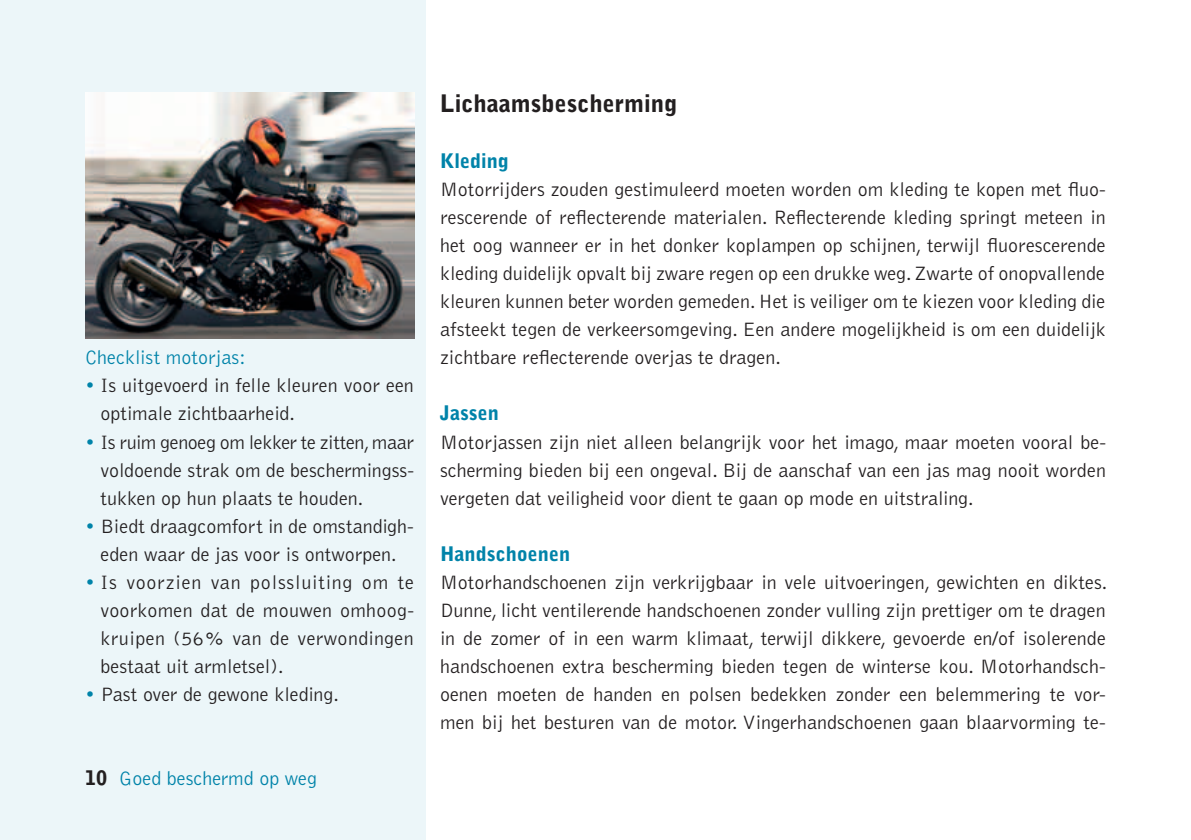
<style>
.page{position:relative;width:1191px;height:840px;background:#fff}
.page>*{position:absolute;margin:0;border:0;box-sizing:border-box;transform-origin:0 0}
.t1{font:900 24px "Bell Gothic Std";color:#231f20}
.t2{font:300 20px/28px "Bell Gothic Std";color:#231f20;text-align:justify}
.t3{font:300 20px "Bell Gothic Std";color:#0083a9}
.t4{font:900 20px "Bell Gothic Std";color:#0083a9}
.s1{color:#0083a9}
.s2{font-weight:900;color:#231f20}
</style>
<div class="page">
<div style="left:0;top:0;width:425px;height:839px;background:#ecf6f9"></div>
<img style="left:85px;top:92px;width:329px;height:246px">
<p class="t3" style="left:85px;top:347px;width:162px">Checklist motorjas:</p>
<p class="t2" style="left:101px;top:372px;width:315px;text-indent:-16px"><span class="s1">•</span> Is uitgevoerd in felle kleuren voor een optimale zichtbaarheid.</p>
<p class="t2" style="left:101px;top:428px;width:315px;text-indent:-16px"><span class="s1">•</span> Is ruim genoeg om lekker te zitten, maar voldoende strak om de beschermingss&shy;tukken op hun plaats te houden.</p>
<p class="t2" style="left:85px;top:512px;width:330px;text-align:center"><span class="s1">•</span> Biedt draagcomfort in de omstandigh&shy;eden waar de jas voor is ontworpen.</p>
<p class="t2" style="left:101px;top:568px;width:315px;text-indent:-16px"><span class="s1">•</span> Is voorzien van polssluiting om te voorkomen dat de mouwen omhoog&shy;kruipen (56% van de verwondingen bestaat uit armletsel).</p>
<p class="t2" style="left:85px;top:680px;width:255px"><span class="s1">•</span> Past over de gewone kleding.</p>
<p class="t3" style="left:85px;top:767px;width:233px"><span class="s2">10</span> Goed beschermd op weg</p>
<p class="t1" style="left:440px;top:89px;width:239px">Lichaamsbescherming</p>
<p class="t4" style="left:440px;top:149px;width:70px">Kleding</p>
<p class="t2" style="left:440px;top:176px;width:667px">Motorrijders zouden gestimuleerd moeten worden om kleding te kopen met fluo&shy;rescerende of reflecterende materialen. Reflecterende kleding springt meteen in het oog wanneer er in het donker koplampen op schijnen, terwijl fluorescerende kleding duidelijk opvalt bij zware regen op een drukke weg. Zwarte of onopvallende kleuren kunnen beter worden gemeden. Het is veiliger om te kiezen voor kleding die afsteekt tegen de verkeersomgeving. Een andere mogelijkheid is om een duidelijk zichtbare reflecterende overjas te dragen.</p>
<p class="t4" style="left:440px;top:401px;width:60px">Jassen</p>
<p class="t2" style="left:440px;top:428px;width:667px">Motorjassen zijn niet alleen belangrijk voor het imago, maar moeten vooral be&shy;scherming bieden bij een ongeval. Bij de aanschaf van een jas mag nooit worden vergeten dat veiligheid voor dient te gaan op mode en uitstraling.</p>
<p class="t4" style="left:440px;top:541px;width:132px">Handschoenen</p>
<p class="t2" style="left:440px;top:568px;width:669px">Motorhandschoenen zijn verkrijgbaar in vele uitvoeringen, gewichten en diktes.<br>Dunne, licht ventilerende handschoenen zonder vulling zijn prettiger om te dragen in de zomer of in een warm klimaat, terwijl dikkere, gevoerde en/of isolerende handschoenen extra bescherming bieden tegen de winterse kou. Motorhandsch&shy;oenen moeten de handen en polsen bedekken zonder een belemmering te vor&shy;men bij het besturen van de motor. Vingerhandschoenen gaan blaarvorming te-</p>
</div>
